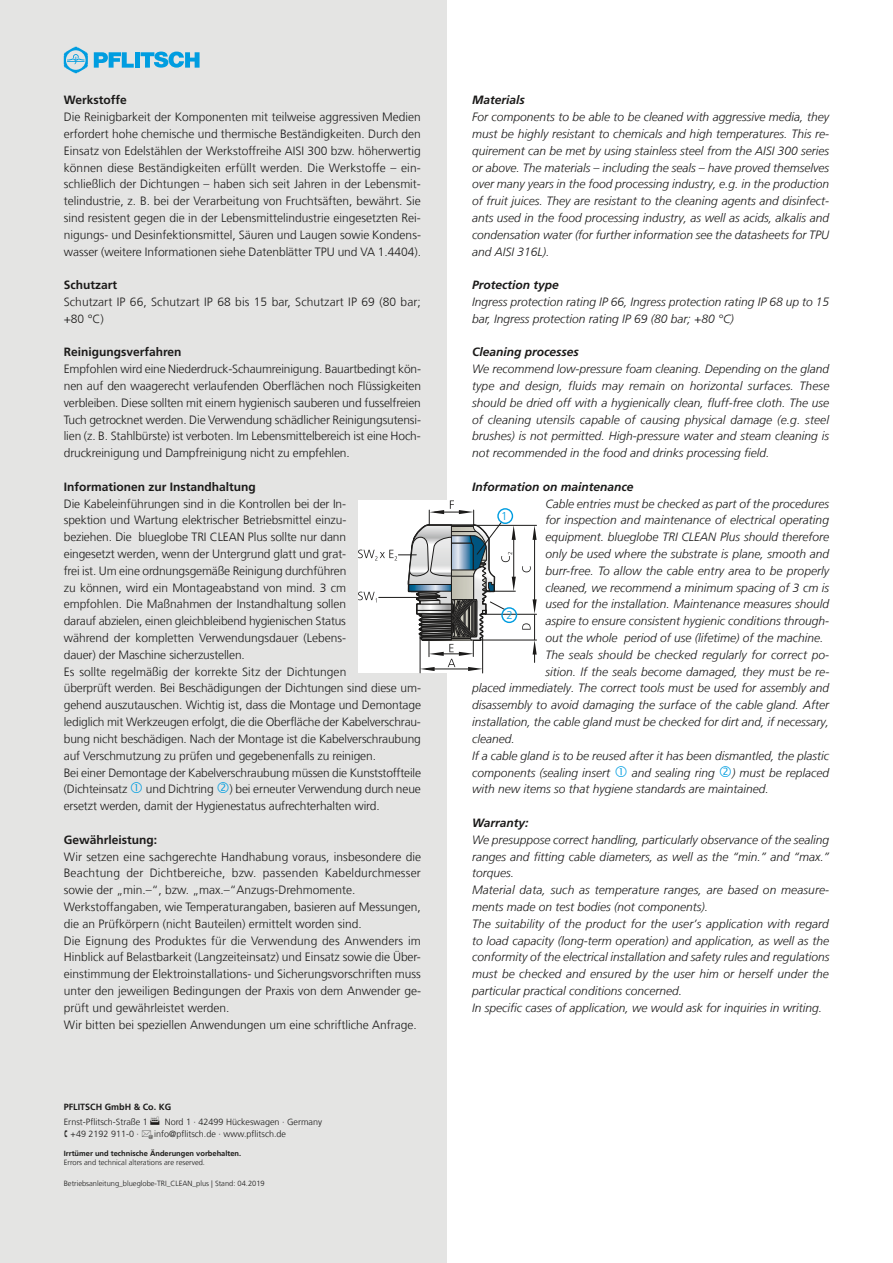
<style>
.page{position:relative;width:893px;height:1263px;background:#fff}
.page>*{position:absolute;margin:0;border:0;box-sizing:border-box;transform-origin:0 0}
.t1{font:300 12px/16.8px "Frutiger LT Com";letter-spacing:-.01em;color:#1b1a19}
.t2{font:italic 300 12px/16.8px "Frutiger LT Com";color:#1b1a19}
.t3{font:700 12px "Frutiger LT Com";color:#1b1a19}
.t4{font:italic 700 12px "Frutiger LT Com";color:#1b1a19}
.t5{font:300 11.4px "Frutiger LT Com";color:#009de0}
.t6{font:300 10.5px/15px "Frutiger LT Com";color:#1b1a19}
.t7{font:300 9px/12px "Frutiger LT Com";color:#1b1a19}
.t8{font:700 9px "Frutiger LT Com";color:#1b1a19}
.t9{font:300 7.5px "Frutiger LT Com";color:#1b1a19}
.t10{font:700 7.5px "Frutiger LT Com";color:#1b1a19}
</style>
<div class="page">
<div style="left:0;top:0;width:446px;height:1263px;background:#e4e4e3"></div>
<svg style="left:64px;top:47px;width:24px;height:26px"></svg>
<svg style="left:94px;top:52px;width:40px;height:16px"></svg>
<div style="left:135px;top:52px;width:5px;height:16px;background:#009de0"></div>
<svg style="left:141px;top:52px;width:59px;height:16px"></svg>
<div style="left:358px;top:500px;width:179px;height:173px;background:#fff"></div>
<hr style="left:534px;top:532px;width:1px;height:72px;background:#1b1a19">
<svg style="left:533px;top:526px;width:4px;height:14px"></svg>
<hr style="left:477px;top:640px;width:60px;height:1px;background:#1b1a19">
<hr style="left:474px;top:525px;width:63px;height:1px;background:#1b1a19">
<hr style="left:482px;top:637px;width:1px;height:36px;background:#1b1a19">
<hr style="left:420px;top:635px;width:1px;height:38px;background:#1b1a19">
<hr style="left:485px;top:614px;width:52px;height:1px;background:#1b1a19">
<svg style="left:522px;top:599px;width:15px;height:63px"></svg>
<svg style="left:522px;top:566px;width:9px;height:6px"></svg>
<svg style="left:358px;top:500px;width:158px;height:171px"></svg>
<div style="left:501px;top:607px;width:16px;height:16px;border:1px solid #009de0;border-radius:50%"></div>
<div style="left:497px;top:508px;width:16px;height:16px;border:1px solid #009de0;border-radius:50%"></div>
<p class="t3" style="left:64px;top:93px;width:64px">Werkstoffe</p>
<p class="t1" style="left:64px;top:109px;width:359px;text-align:justify">Die Reinigbarkeit der Komponenten mit teilweise aggressiven Medien erfordert hohe chemische und thermische Beständigkeiten. Durch den Einsatz von Edelstählen der Werkstoffreihe AISI 300 bzw. höherwertig können diese Beständigkeiten erfüllt werden. Die Werkstoffe – ein&shy;schließlich der Dichtungen – haben sich seit Jahren in der Lebensmit&shy;telindustrie, z. B. bei der Verarbeitung von Fruchtsäften, bewährt. Sie sind resistent gegen die in der Lebensmittelindustrie eingesetzten Rei&shy;nigungs- und Desinfektionsmittel, Säuren und Laugen sowie Kondens&shy;wasser (weitere Informationen siehe Datenblätter TPU und VA 1.4404).</p>
<p class="t3" style="left:64px;top:278px;width:55px">Schutzart</p>
<p class="t1" style="left:64px;top:294px;width:359px">Schutzart IP 66, Schutzart IP 68 bis 15 bar, Schutzart IP 69 (80 bar; +80 °C)</p>
<p class="t3" style="left:64px;top:345px;width:119px">Reinigungsverfahren</p>
<p class="t1" style="left:64px;top:361px;width:359px;text-align:justify">Empfohlen wird eine Niederdruck-Schaumreinigung. Bauartbedingt kön&shy;nen auf den waagerecht verlaufenden Oberflächen noch Flüssigkeiten verbleiben. Diese sollten mit einem hygienisch sauberen und fusselfreien Tuch getrocknet werden. Die Verwendung schädlicher Reinigungsutensi&shy;lien (z. B. Stahlbürste) ist verboten. Im Lebensmittelbereich ist eine Hoch&shy;druckreinigung und Dampfreinigung nicht zu empfehlen.</p>
<p class="t3" style="left:64px;top:480px;width:194px">Informationen zur Instandhaltung</p>
<p class="t1" style="left:64px;top:495px;width:359px">Die Kabeleinführungen sind in die Kontrollen bei der In-<br>spektion und Wartung elektrischer Betriebsmittel einzu-<br>beziehen. Die blueglobe TRI CLEAN Plus sollte nur dann<br>eingesetzt werden, wenn der Untergrund glatt und grat-<br>frei ist. Um eine ordnungsgemäße Reinigung durchführen<br>zu können, wird ein Montageabstand von mind. 3 cm<br>empfohlen. Die Maßnahmen der Instandhaltung sollen<br>darauf abzielen, einen gleichbleibend hygienischen Status<br>während der kompletten Verwendungsdauer (Lebens-<br>dauer) der Maschine sicherzustellen.<br>Es sollte regelmäßig der korrekte Sitz der Dichtungen<br>überprüft werden. Bei Beschädigungen der Dichtungen sind diese um&shy;gehend auszutauschen. Wichtig ist, dass die Montage und Demontage lediglich mit Werkzeugen erfolgt, die die Oberfläche der Kabelverschrau&shy;bung nicht beschädigen. Nach der Montage ist die Kabelverschraubung auf Verschmutzung zu prüfen und gegebenenfalls zu reinigen.<br>Bei einer Demontage der Kabelverschraubung müssen die Kunststoffteile (Dichteinsatz</p>
<p class="t1" style="left:64px;top:781px;width:359px;text-indent:166px">) bei erneuter Verwendung durch neue ersetzt werden, damit der Hygienestatus aufrechterhalten wird.</p>
<p class="t3" style="left:64px;top:832px;width:95px">Gewährleistung:</p>
<p class="t1" style="left:64px;top:848px;width:359px">Wir setzen eine sachgerechte Handhabung voraus, insbesondere die Beachtung der Dichtbereiche, bzw. passenden Kabeldurchmesser sowie der „min.–“, bzw. „max.–“Anzugs-Drehmomente.<br>Werkstoffangaben, wie Temperaturangaben, basieren auf Messungen, die an Prüfkörpern (nicht Bauteilen) ermittelt worden sind.<br>Die Eignung des Produktes für die Verwendung des Anwenders im Hinblick auf Belastbarkeit (Langzeiteinsatz) und Einsatz sowie die Über&shy;einstimmung der Elektroinstallations- und Sicherungsvorschriften muss unter den jeweiligen Bedingungen der Praxis von dem Anwender ge&shy;prüft und gewährleistet werden.<br>Wir bitten bei speziellen Anwendungen um eine schriftliche Anfrage.</p>
<p class="t1" style="left:146px;top:781px;width:69px">und Dichtring</p>
<p class="t6" style="left:115px;top:1094px;width:37px">Telefon:<br>Fax:</p>
<p class="t8" style="left:64px;top:1101px;width:109px">PFLITSCH GmbH &amp; Co. KG</p>
<p class="t7" style="left:64px;top:1116px;width:86px">Ernst-Pflitsch-Straße 1</p>
<p class="t6" style="left:169px;top:1109px;width:87px">+49 2192 911-220</p>
<p class="t7" style="left:71px;top:1116px;width:253px;text-indent:94px">Nord 1 · 42499 Hückeswagen · Germany +49 2192 911-0 · <sub>@</sub> info@pflitsch.de · www.pflitsch.de</p>
<p class="t10" style="left:64px;top:1149px;width:179px">Irrtümer und technische Änderungen vorbehalten.</p>
<p class="t9" style="left:64px;top:1158px;width:143px">Errors and technical alterations are reserved.</p>
<p class="t6" style="left:115px;top:1124px;width:32px">E-Mail:</p>
<p class="t6" style="left:169px;top:1124px;width:73px">info@pflitsch.de</p>
<p class="t9" style="left:64px;top:1179px;width:202px">Betriebsanleitung_blueglobe-TRI_CLEAN_plus | Stand: 04.2019</p>
<p class="t9" style="left:115px;top:1179px;width:143px">Errors and technical alterations are reserved.</p>
<p class="t4" style="left:472px;top:93px;width:54px">Materials</p>
<p class="t2" style="left:472px;top:109px;width:359px;text-align:justify">For components to be able to be cleaned with aggressive media, they must be highly resistant to chemicals and high temperatures. This re&shy;quirement can be met by using stainless steel from the AISI 300 series or above. The materials – including the seals – have proved themselves over many years in the food processing industry, e.g. in the production of fruit juices. They are resistant to the cleaning agents and disinfect&shy;ants used in the food processing industry, as well as acids, alkalis and condensation water (for further information see the datasheets for TPU and AISI 316L).</p>
<p class="t4" style="left:472px;top:278px;width:88px">Protection type</p>
<p class="t2" style="left:472px;top:293px;width:359px">Ingress protection rating IP 66, Ingress protection rating IP 68 up to 15 bar, Ingress protection rating IP 69 (80 bar; +80 °C)</p>
<p class="t4" style="left:472px;top:345px;width:108px">Cleaning processes</p>
<p class="t2" style="left:472px;top:361px;width:359px;text-align:justify">We recommend low-pressure foam cleaning. Depending on the gland type and design, fluids may remain on horizontal surfaces. These should be dried off with a hygienically clean, fluff-free cloth. The use of cleaning utensils capable of causing physical damage (e.g. steel brushes) is not permitted. High-pressure water and steam cleaning is not recommended in the food and drinks processing field.</p>
<p class="t4" style="left:472px;top:480px;width:163px">Information on maintenance</p>
<p class="t2" style="left:545px;top:495px;width:285px">Cable entries must be checked as part of the procedures</p>
<p class="t2" style="left:545px;top:512px;width:285px">for inspection and maintenance of electrical operating</p>
<p class="t2" style="left:545px;top:529px;width:285px">equipment. blueglobe TRI CLEAN Plus should therefore</p>
<p class="t2" style="left:545px;top:545px;width:285px">only be used where the substrate is plane, smooth and</p>
<p class="t2" style="left:545px;top:562px;width:285px">burr-free. To allow the cable entry area to be properly</p>
<p class="t2" style="left:545px;top:579px;width:285px">cleaned, we recommend a minimum spacing of 3 cm is</p>
<p class="t2" style="left:545px;top:596px;width:285px">used for the installation. Maintenance measures should</p>
<p class="t2" style="left:545px;top:613px;width:285px">aspire to ensure consistent hygienic conditions through-</p>
<p class="t2" style="left:545px;top:629px;width:280px">out the whole period of use (lifetime) of the machine.</p>
<p class="t2" style="left:545px;top:646px;width:285px">The seals should be checked regularly for correct po-</p>
<p class="t2" style="left:545px;top:663px;width:285px">sition. If the seals become damaged, they must be re-</p>
<p class="t2" style="left:472px;top:680px;width:359px">placed immediately. The correct tools must be used for assembly and</p>
<p class="t2" style="left:472px;top:697px;width:359px">disassembly to avoid damaging the surface of the cable gland. After</p>
<p class="t2" style="left:472px;top:713px;width:359px">installation, the cable gland must be checked for dirt and, if necessary,</p>
<p class="t2" style="left:472px;top:730px;width:44px">cleaned.</p>
<p class="t2" style="left:472px;top:747px;width:359px">If a cable gland is to be reused after it has been dismantled, the plastic</p>
<p class="t2" style="left:472px;top:764px;width:140px">components (sealing insert</p>
<p class="t2" style="left:632px;top:764px;width:84px">and sealing ring</p>
<p class="t5" style="left:501px;top:509px;width:8px">1</p>
<p class="t5" style="left:506px;top:608px;width:8px">2</p>
<p class="t2" style="left:472px;top:764px;width:359px;text-indent:260px">) must be replaced with new items so that hygiene standards are maintained.</p>
<p class="t4" style="left:472px;top:816px;width:58px">Warranty:</p>
<p class="t2" style="left:472px;top:831px;width:359px">We presuppose correct handling, particularly observance of the sealing ranges and fitting cable diameters, as well as the “min.” and “max.” torques.<br>Material data, such as temperature ranges, are based on measure&shy;ments made on test bodies (not components).<br>The suitability of the product for the user’s application with regard to load capacity (long-term operation) and application, as well as the conformity of the electrical installation and safety rules and regulations must be checked and ensured by the user him or herself under the particular practical conditions concerned.<br>In specific cases of application, we would ask for inquiries in writing.</p>
</div>
